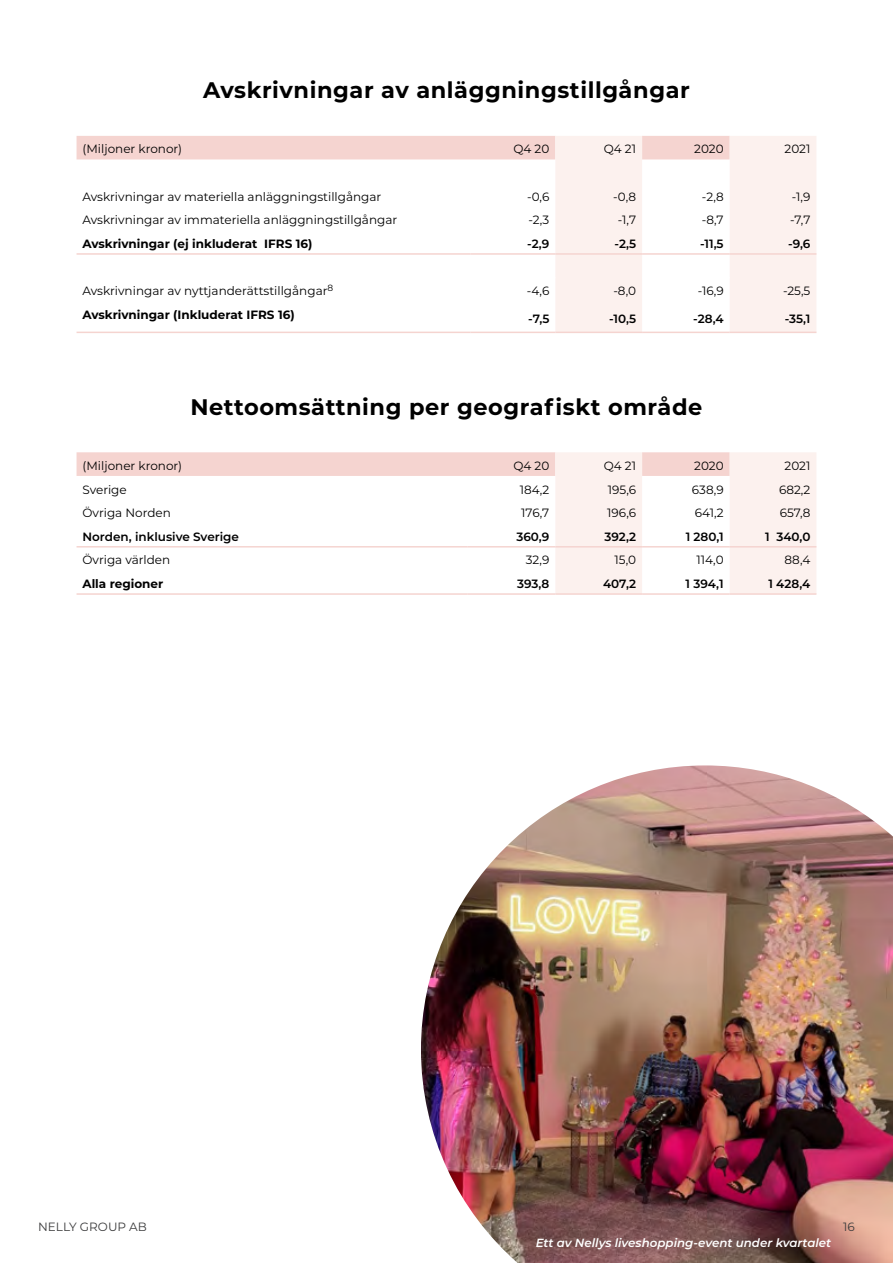
<style>
.page{position:relative;width:893px;height:1263px;background:#fff}
.page>*{position:absolute;margin:0;border:0;box-sizing:border-box;transform-origin:0 0}
.t1{font:700 22.5px "Montserrat";letter-spacing:.025em;color:#000}
.t2{font:12px "Montserrat";color:#000}
.t3{font:600 12px "Montserrat";color:#000}
.t4{font:700 12px "Montserrat";color:#000}
.t5{font:12px "Montserrat";color:#3b3b3c}
.t6{font:italic 600 11.85px "Montserrat";color:#fff}
</style>
<div class="page">
<img style="left:421px;top:765px;width:472px;height:498px">
<div style="left:77px;top:136px;width:478px;height:23px;background:#f5d4d0"></div>
<svg style="left:555px;top:136px;width:261px;height:196px;fill:#fcf1ee"></svg>
<hr style="left:470px;top:253px;width:85px;height:2px;background:#f5d4d0">
<hr style="left:555px;top:253px;width:87px;height:2px;background:#f5d4d0">
<hr style="left:642px;top:253px;width:88px;height:2px;background:#f5d4d0">
<hr style="left:730px;top:253px;width:86px;height:2px;background:#f5d4d0">
<hr style="left:77px;top:332px;width:393px;height:1px;background:#f5d4d0">
<hr style="left:470px;top:332px;width:85px;height:1px;background:#f5d4d0">
<hr style="left:555px;top:332px;width:87px;height:1px;background:#f5d4d0">
<hr style="left:642px;top:332px;width:88px;height:1px;background:#f5d4d0">
<hr style="left:730px;top:332px;width:86px;height:1px;background:#f5d4d0">
<hr style="left:77px;top:253px;width:393px;height:2px;background:#f5d4d0">
<hr style="left:642px;top:277px;width:88px;height:1px;background:#fff">
<svg style="left:77px;top:452px;width:739px;height:141px"></svg>
<hr style="left:77px;top:546px;width:391px;height:1px;background:#f5d4d0">
<hr style="left:468px;top:546px;width:87px;height:1px;background:#f5d4d0">
<hr style="left:555px;top:546px;width:87px;height:1px;background:#f5d4d0">
<hr style="left:642px;top:546px;width:88px;height:1px;background:#f5d4d0">
<hr style="left:730px;top:546px;width:86px;height:1px;background:#f5d4d0">
<hr style="left:77px;top:593px;width:391px;height:2px;background:#f5d4d0">
<hr style="left:468px;top:593px;width:87px;height:2px;background:#f5d4d0">
<hr style="left:555px;top:593px;width:87px;height:2px;background:#f5d4d0">
<hr style="left:642px;top:593px;width:88px;height:2px;background:#f5d4d0">
<hr style="left:730px;top:593px;width:86px;height:2px;background:#f5d4d0">
<h1 class="t1" style="left:203px;top:74px;width:488px">Avskrivningar av anläggningstillgångar</h1>
<p class="t2" style="left:83px;top:141px;width:101px">(Miljoner kronor)</p>
<p class="t2" style="left:513px;top:141px;width:37px">Q4 20</p>
<p class="t2" style="left:604px;top:141px;width:34px">Q4 21</p>
<p class="t2" style="left:694px;top:141px;width:31px">2020</p>
<p class="t2" style="left:785px;top:141px;width:27px">2021</p>
<p class="t2" style="left:83px;top:188px;width:300px">Avskrivningar av materiella anläggningstillgångar</p>
<p class="t2" style="left:527px;top:188px;width:24px">-0,6</p>
<p class="t2" style="left:613px;top:188px;width:24px">-0,8</p>
<p class="t2" style="left:702px;top:188px;width:23px">-2,8</p>
<p class="t2" style="left:792px;top:188px;width:20px">-1,9</p>
<p class="t2" style="left:83px;top:212px;width:316px">Avskrivningar av immateriella anläggningstillgångar</p>
<p class="t2" style="left:528px;top:212px;width:22px">-2,3</p>
<p class="t2" style="left:618px;top:212px;width:20px">-1,7</p>
<p class="t2" style="left:702px;top:212px;width:23px">-8,7</p>
<p class="t2" style="left:790px;top:212px;width:22px">-7,7</p>
<p class="t4" style="left:82px;top:235px;width:231px">Avskrivningar (ej inkluderat IFRS 16)</p>
<p class="t3" style="left:527px;top:235px;width:23px">-2,9</p>
<p class="t3" style="left:615px;top:235px;width:23px">-2,5</p>
<p class="t3" style="left:700px;top:235px;width:25px">-11,5</p>
<p class="t3" style="left:788px;top:235px;width:24px">-9,6</p>
<p class="t2" style="left:82px;top:283px;width:252px">Avskrivningar av nyttjanderättstillgångar<sup>8</sup></p>
<p class="t2" style="left:527px;top:283px;width:24px">-4,6</p>
<p class="t2" style="left:613px;top:283px;width:24px">-8,0</p>
<p class="t2" style="left:698px;top:283px;width:27px">-16,9</p>
<p class="t2" style="left:783px;top:283px;width:29px">-25,5</p>
<p class="t4" style="left:83px;top:306px;width:214px">Avskrivningar (Inkluderat IFRS 16)</p>
<p class="t3" style="left:528px;top:310px;width:23px">-7,5</p>
<p class="t3" style="left:609px;top:310px;width:28px">-10,5</p>
<p class="t3" style="left:693px;top:310px;width:32px">-28,4</p>
<p class="t3" style="left:785px;top:310px;width:27px">-35,1</p>
<h1 class="t1" style="left:190px;top:391px;width:513px">Nettoomsättning per geografiskt område</h1>
<p class="t2" style="left:83px;top:457px;width:101px">(Miljoner kronor)</p>
<p class="t2" style="left:513px;top:457px;width:37px">Q4 20</p>
<p class="t2" style="left:604px;top:457px;width:34px">Q4 21</p>
<p class="t2" style="left:694px;top:457px;width:31px">2020</p>
<p class="t2" style="left:785px;top:457px;width:27px">2021</p>
<p class="t2" style="left:83px;top:481px;width:46px">Sverige</p>
<p class="t2" style="left:520px;top:481px;width:31px">184,2</p>
<p class="t2" style="left:608px;top:481px;width:30px">195,6</p>
<p class="t2" style="left:692px;top:481px;width:33px">638,9</p>
<p class="t2" style="left:779px;top:481px;width:33px">682,2</p>
<p class="t2" style="left:83px;top:505px;width:90px">Övriga Norden</p>
<p class="t2" style="left:521px;top:505px;width:30px">176,7</p>
<p class="t2" style="left:607px;top:505px;width:30px">196,6</p>
<p class="t2" style="left:695px;top:505px;width:30px">641,2</p>
<p class="t2" style="left:780px;top:505px;width:32px">657,8</p>
<p class="t3" style="left:82px;top:528px;width:158px">Norden, inklusive Sverige</p>
<p class="t3" style="left:516px;top:528px;width:34px">360,9</p>
<p class="t3" style="left:604px;top:528px;width:33px">392,2</p>
<p class="t3" style="left:686px;top:528px;width:39px">1 280,1</p>
<p class="t3" style="left:765px;top:528px;width:47px">1 340,0</p>
<p class="t2" style="left:82px;top:552px;width:89px">Övriga världen</p>
<p class="t2" style="left:526px;top:552px;width:25px">32,9</p>
<p class="t2" style="left:615px;top:552px;width:23px">15,0</p>
<p class="t2" style="left:696px;top:552px;width:29px">114,0</p>
<p class="t2" style="left:785px;top:552px;width:27px">88,4</p>
<p class="t4" style="left:82px;top:575px;width:82px">Alla regioner</p>
<p class="t3" style="left:517px;top:575px;width:34px">393,8</p>
<p class="t3" style="left:603px;top:575px;width:34px">407,2</p>
<p class="t3" style="left:685px;top:575px;width:40px">1 394,1</p>
<p class="t3" style="left:768px;top:575px;width:43px">1 428,4</p>
<p class="t5" style="left:38px;top:1218px;width:110px">NELLY GROUP AB</p>
<p class="t5" style="left:843px;top:1218px;width:13px">16</p>
<p class="t6" style="left:536px;top:1234px;width:297px">Ett av Nellys liveshopping-event under kvartalet</p>
</div>
